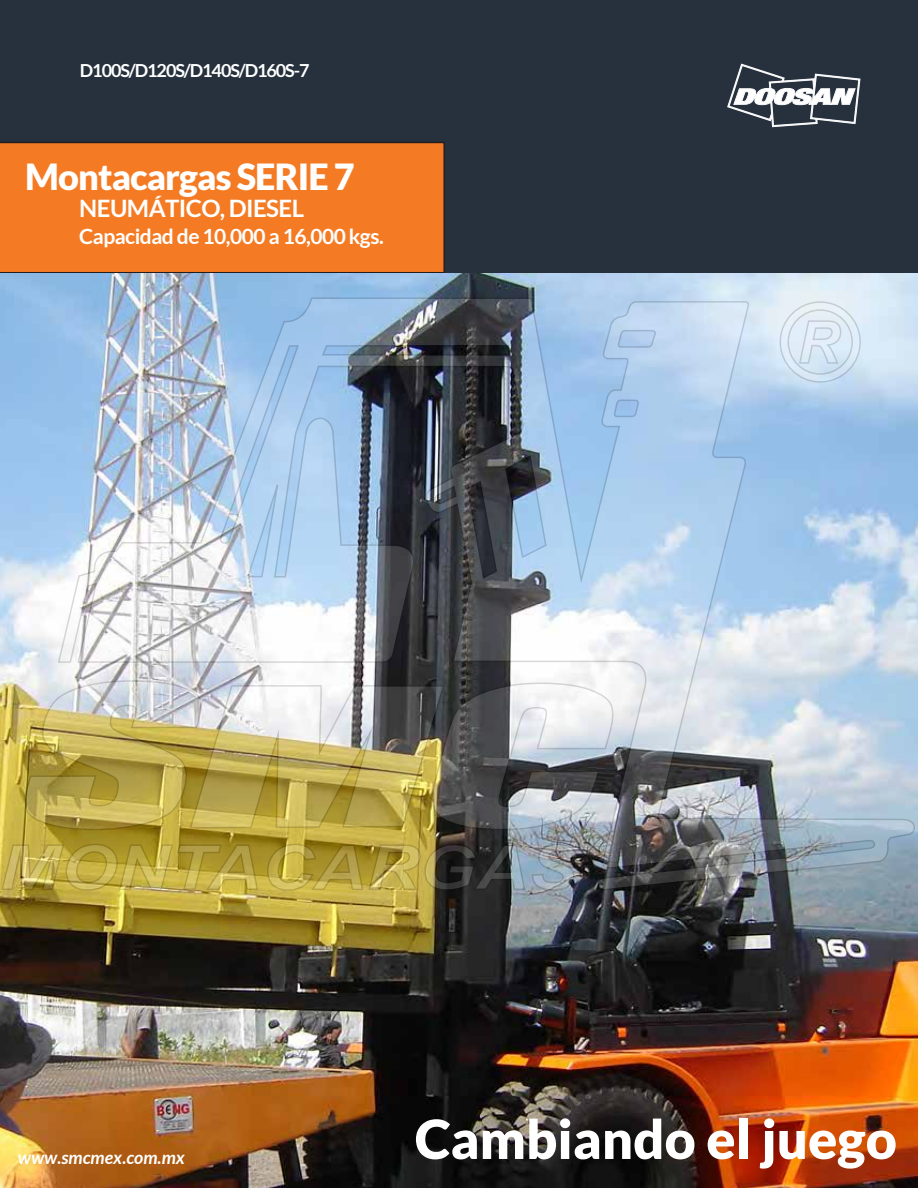
<style>
.page{position:relative;width:918px;height:1188px;background:#fff}
.page>*{position:absolute;margin:0;border:0;box-sizing:border-box;transform-origin:0 0}
.t1{font:900 54px "Lato";color:#fff}
.t2{font:900 36px "Lato";letter-spacing:-.025em;color:#fff}
.t3{font:700 24px "Lato";letter-spacing:-.025em;color:#fff}
.t4{font:700 21px "Lato";letter-spacing:-.025em;color:#fff}
.t5{font:700 18px "Lato";letter-spacing:-.06em;color:#fff}
.t6{font:italic 700 18px "Lato";color:#fff}
</style>
<div class="page">
<div style="left:0;top:0;width:918px;height:274px;background:#26313d"></div>
<div style="left:0;top:142px;width:445px;height:131px;background:#f47b23"></div>
<img style="left:0;top:274px;width:918px;height:914px">
<svg style="left:727px;top:63px;width:134px;height:64px"></svg>
<img style="left:57px;top:297px;width:858px;height:594px">
<svg style="left:1px;top:841px;width:258px;height:50px;background:#bca745"></svg>
<img style="left:266px;top:843px;width:313px;height:48px">
<img style="left:22px;top:679px;width:594px;height:152px">
<svg style="left:779px;top:301px;width:83px;height:82px;background:#d7e5f1"></svg>
<p class="t5" style="left:80px;top:60px;width:231px">D100S/D120S/D140S/D160S-7</p>
<h2 class="t2" style="left:25px;top:155px;width:331px">Montacargas SERIE 7</h2>
<p class="t3" style="left:79px;top:194px;width:226px">NEUMÁTICO, DIESEL</p>
<p class="t4" style="left:79px;top:224px;width:306px">Capacidad de 10,000 a 16,000 kgs.</p>
<p class="t6" style="left:18px;top:1147px;width:169px">www.smcmex.com.mx</p>
<h1 class="t1" style="left:415px;top:1108px;width:484px">Cambiando el juego</h1>
</div>
